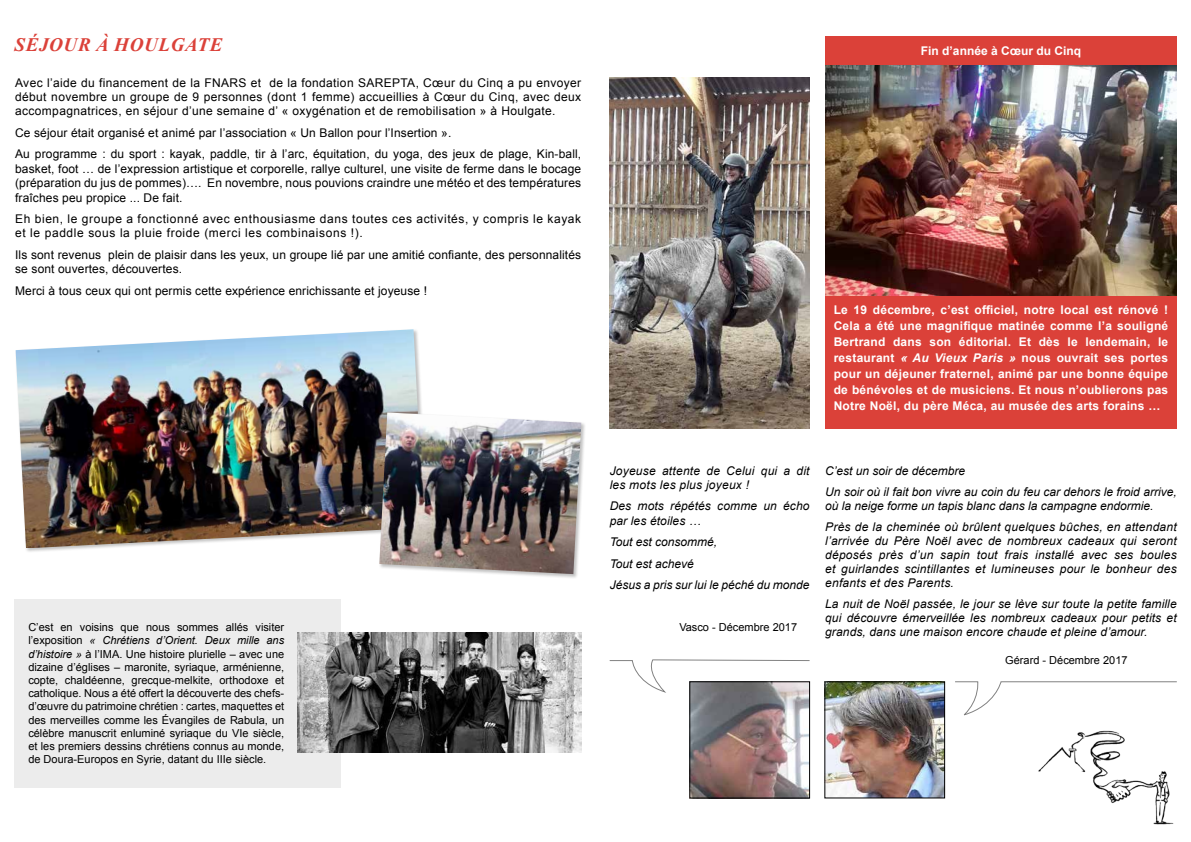
<style>
.page{position:relative;width:1191px;height:842px;background:#fff}
.page>*{position:absolute;margin:0;border:0;box-sizing:border-box;transform-origin:0 0}
.t1{font:italic 700 19px "Times New Roman";letter-spacing:.035em;color:#db4139}
.t2{font:12px/14.4px "Arial";letter-spacing:.01em;color:#000;text-align:justify}
.t3{font:italic 12px/14px "Arial";letter-spacing:.01em;color:#000}
.t4{font:700 12px/16px "Arial";letter-spacing:.02em;color:#fff;text-align:justify}
.t5{font:12px/14.4px "Arial";letter-spacing:.05em;color:#000}
.t6{font:700 12px "Arial";color:#fff}
.t7{font:11px/13.2px "Arial";color:#000;text-align:justify}
.s1{font-style:italic}
</style>
<div class="page">
<div style="left:14px;top:599px;width:327px;height:188px;background:#ececec"></div>
<div style="left:825px;top:291px;width:351px;height:137px;background:#db4139"></div>
<img style="left:825px;top:64px;width:351px;height:232px">
<div style="left:15px;top:328px;width:414px;height:225px;background:#000;opacity:.25"></div>
<img style="left:16px;top:329px;width:408px;height:219px">
<img style="left:826px;top:683px;width:117px;height:113px">
<div style="left:824px;top:681px;width:121px;height:117px;border:1px solid #000"></div>
<img style="left:609px;top:77px;width:201px;height:351px">
<img style="left:691px;top:693px;width:117px;height:103px">
<div style="left:689px;top:681px;width:121px;height:117px;border:1px solid #000"></div>
<div style="left:378px;top:411px;width:208px;height:168px;background:#000;opacity:.25"></div>
<img style="left:379px;top:412px;width:202px;height:162px">
<img style="left:1038px;top:730px;width:136px;height:95px">
<svg style="left:609px;top:660px;width:201px;height:33px"></svg>
<svg style="left:955px;top:681px;width:222px;height:35px"></svg>
<img style="left:298px;top:632px;width:283px;height:121px">
<div style="left:825px;top:36px;width:351px;height:28px;background:#db4139"></div>
<h1 class="t1" style="left:15px;top:31px;width:209px">SÉJOUR À HOULGATE</h1>
<p class="t2" style="left:15px;top:75px;width:567px">Avec l’aide du financement de la FNARS et de la fondation SAREPTA, Cœur du Cinq a pu envoyer début novembre un groupe de 9 personnes (dont 1 femme) accueillies à Cœur du Cinq, avec deux accompagnatrices, en séjour d’une semaine d’ « oxygénation et de remobilisation » à Houlgate.</p>
<p class="t2" style="left:15px;top:122px;width:567px;line-height:21.5px">Ce séjour était organisé et animé par l’association « Un Ballon pour l’Insertion ».<br>Au programme : du sport : kayak, paddle, tir à l’arc, équitation, du yoga, des jeux de plage, Kin-ball,</p>
<p class="t2" style="left:15px;top:161px;width:567px">basket, foot … de l’expression artistique et corporelle, rallye culturel, une visite de ferme dans le bocage (préparation du jus de pommes)…. En novembre, nous pouvions craindre une météo et des températures fraîches peu propice ... De fait.</p>
<p class="t5" style="left:15px;top:212px;width:567px">Eh bien, le groupe a fonctionné avec enthousiasme dans toutes ces activités, y compris le kayak et le paddle sous la pluie froide (merci les combinaisons !).</p>
<p class="t2" style="left:15px;top:247px;width:567px">Ils sont revenus plein de plaisir dans les yeux, un groupe lié par une amitié confiante, des personnalités se sont ouvertes, découvertes.</p>
<p class="t2" style="left:15px;top:283px;width:413px">Merci à tous ceux qui ont permis cette expérience enrichissante et joyeuse !</p>
<p class="t7" style="left:28px;top:621px;width:257px">C’est en voisins que nous sommes allés visiter l’exposition <span class="s1">« Chrétiens d’Orient. Deux mille ans d’histoire »</span> à l’IMA. Une histoire plurielle – avec une dizaine d’églises – maronite, syriaque, arménienne, copte, chaldéenne, grecque-melkite, orthodoxe et catholique. Nous a été offert la découverte des chefs&shy;d’œuvre du patrimoine chrétien : cartes, maquettes et des merveilles comme les Évangiles de Rabula, un célèbre manuscrit enluminé syriaque du VIe siècle, et les premiers dessins chrétiens connus au monde, de Doura-Europos en Syrie, datant du IIIe siècle.</p>
<p class="t6" style="left:921px;top:42px;width:162px">Fin d’année à Cœur du Cinq</p>
<p class="t4" style="left:833px;top:302px;width:336px">Le 19 décembre, c’est officiel, notre local est rénové !<br>Cela a été une magnifique matinée comme l’a souligné Bertrand dans son éditorial. Et dès le lendemain, le restaurant <span class="s1">« Au Vieux Paris »</span> nous ouvrait ses portes pour un déjeuner fraternel, animé par une bonne équipe de bénévoles et de musiciens. Et nous n’oublierons pas Notre Noël, du père Méca, au musée des arts forains …</p>
<p class="t3" style="left:609px;top:463px;width:201px;line-height:14.4px">Joyeuse attente de Celui qui a dit les mots les plus joyeux !</p>
<p class="t3" style="left:609px;top:499px;width:201px;line-height:14.4px">Des mots répétés comme un écho par les étoiles …</p>
<p class="t3" style="left:609px;top:531px;width:201px;line-height:21.5px">Tout est consommé,<br>Tout est achevé<br>Jésus a pris sur lui le péché du monde</p>
<p class="t7" style="left:679px;top:620px;width:119px">Vasco - Décembre 2017</p>
<p class="t3" style="left:825px;top:460px;width:353px;line-height:21.1px">C’est un soir de décembre<br>Un soir où il fait bon vivre au coin du feu car dehors le froid arrive,</p>
<p class="t3" style="left:825px;top:495px;width:353px;line-height:21.1px">où la neige forme un tapis blanc dans la campagne endormie.<br>Près de la cheminée où brûlent quelques bûches, en attendant</p>
<p class="t3" style="left:825px;top:534px;width:353px;text-align:justify">l’arrivée du Père Noël avec de nombreux cadeaux qui seront déposés près d’un sapin tout frais installé avec ses boules et guirlandes scintillantes et lumineuses pour le bonheur des enfants et des Parents.</p>
<p class="t3" style="left:825px;top:597px;width:353px;text-align:justify">La nuit de Noël passée, le jour se lève sur toute la petite famille qui découvre émerveillée les nombreux cadeaux pour petits et grands, dans une maison encore chaude et pleine d’amour.</p>
<p class="t7" style="left:1005px;top:653px;width:124px">Gérard - Décembre 2017</p>
</div>
